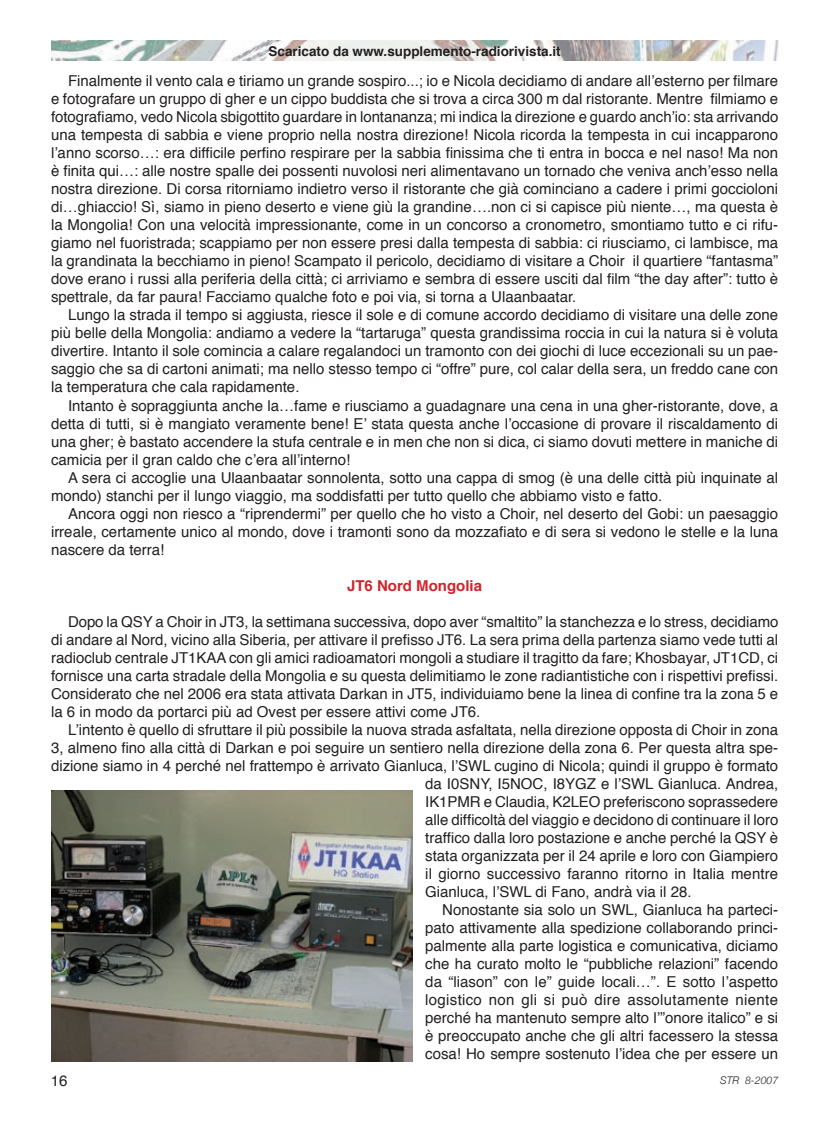
<style>
.page{position:relative;width:828px;height:1125px;background:#fff}
.page>*{position:absolute;margin:0;border:0;box-sizing:border-box;transform-origin:0 0}
.t1{font:15px/18px "Helvetica";color:#231f20;text-align:justify}
.t2{font:15px "Helvetica";letter-spacing:.02em;color:#231f20}
.t3{font:700 15px "Helvetica";color:#d1232a}
.t4{font:700 13.5px "Helvetica";color:#231f20}
.t5{font:italic 300 10.5px "Helvetica Neue";color:#231f20}
</style>
<div class="page">
<img style="left:51px;top:41px;width:727px;height:20px">
<img style="left:51px;top:790px;width:361px;height:271px">
<p class="t4" style="left:268px;top:42px;width:294px">Scaricato da www.supplemento-radiorivista.it</p>
<p class="t1" style="left:51px;top:73px;width:729px;text-indent:17px">Finalmente il vento cala e tiriamo un grande sospiro...; io e Nicola decidiamo di andare all’esterno per filmare e fotografare un gruppo di gher e un cippo buddista che si trova a circa 300 m dal ristorante. Mentre filmiamo e fotografiamo, vedo Nicola sbigottito guardare in lontananza; mi indica la direzione e guardo anch’io: sta arrivando una tempesta di sabbia e viene proprio nella nostra direzione! Nicola ricorda la tempesta in cui incapparono l’anno scorso…: era difficile perfino respirare per la sabbia finissima che ti entra in bocca e nel naso! Ma non è finita qui…: alle nostre spalle dei possenti nuvolosi neri alimentavano un tornado che veniva anch’esso nella nostra direzione. Di corsa ritorniamo indietro verso il ristorante che già cominciano a cadere i primi goccioloni di…ghiaccio! Sì, siamo in pieno deserto e viene giù la grandine….non ci si capisce più niente…, ma questa è la Mongolia! Con una velocità impressionante, come in un concorso a cronometro, smontiamo tutto e ci rifu&shy;giamo nel fuoristrada; scappiamo per non essere presi dalla tempesta di sabbia: ci riusciamo, ci lambisce, ma la grandinata la becchiamo in pieno! Scampato il pericolo, decidiamo di visitare a Choir il quartiere “fantasma” dove erano i russi alla periferia della città; ci arriviamo e sembra di essere usciti dal film “the day after”: tutto è spettrale, da far paura! Facciamo qualche foto e poi via, si torna a Ulaanbaatar.</p>
<p class="t1" style="left:51px;top:307px;width:729px;text-indent:17px">Lungo la strada il tempo si aggiusta, riesce il sole e di comune accordo decidiamo di visitare una delle zone più belle della Mongolia: andiamo a vedere la “tartaruga” questa grandissima roccia in cui la natura si è voluta divertire. Intanto il sole comincia a calare regalandoci un tramonto con dei giochi di luce eccezionali su un pae&shy;saggio che sa di cartoni animati; ma nello stesso tempo ci “offre” pure, col calar della sera, un freddo cane con la temperatura che cala rapidamente.</p>
<p class="t1" style="left:51px;top:397px;width:729px;text-indent:17px">Intanto è sopraggiunta anche la…fame e riusciamo a guadagnare una cena in una gher-ristorante, dove, a detta di tutti, si è mangiato veramente bene! E’ stata questa anche l’occasione di provare il riscaldamento di una gher; è bastato accendere la stufa centrale e in men che non si dica, ci siamo dovuti mettere in maniche di camicia per il gran caldo che c’era all’interno!</p>
<p class="t1" style="left:51px;top:469px;width:729px;text-indent:17px">A sera ci accoglie una Ulaanbaatar sonnolenta, sotto una cappa di smog (è una delle città più inquinate al mondo) stanchi per il lungo viaggio, ma soddisfatti per tutto quello che abbiamo visto e fatto.</p>
<p class="t1" style="left:51px;top:505px;width:729px;text-indent:17px">Ancora oggi non riesco a “riprendermi” per quello che ho visto a Choir, nel deserto del Gobi: un paesaggio irreale, certamente unico al mondo, dove i tramonti sono da mozzafiato e di sera si vedono le stelle e la luna nascere da terra!</p>
<p class="t3" style="left:347px;top:575px;width:137px">JT6 Nord Mongolia</p>
<p class="t1" style="left:51px;top:613px;width:729px;text-indent:17px">Dopo la QSY a Choir in JT3, la settimana successiva, dopo aver “smaltito” la stanchezza e lo stress, decidiamo di andare al Nord, vicino alla Siberia, per attivare il prefisso JT6. La sera prima della partenza siamo vede tutti al radioclub centrale JT1KAA con gli amici radioamatori mongoli a studiare il tragitto da fare; Khosbayar, JT1CD, ci fornisce una carta stradale della Mongolia e su questa delimitiamo le zone radiantistiche con i rispettivi prefissi.<br>Considerato che nel 2006 era stata attivata Darkan in JT5, individuiamo bene la linea di confine tra la zona 5 e la 6 in modo da portarci più ad Ovest per essere attivi come JT6.</p>
<p class="t1" style="left:68px;top:721px;width:712px">L’intento è quello di sfruttare il più possibile la nuova strada asfaltata, nella direzione opposta di Choir in zona</p>
<p class="t1" style="left:51px;top:739px;width:729px">3, almeno fino alla città di Darkan e poi seguire un sentiero nella direzione della zona 6. Per questa altra spe-</p>
<p class="t1" style="left:51px;top:757px;width:729px">dizione siamo in 4 perché nel frattempo è arrivato Gianluca, l’SWL cugino di Nicola; quindi il gruppo è formato</p>
<p class="t1" style="left:425px;top:775px;width:354px">da I0SNY, I5NOC, I8YGZ e l’SWL Gianluca. Andrea,</p>
<p class="t1" style="left:425px;top:793px;width:354px">IK1PMR e Claudia, K2LEO preferiscono soprassedere</p>
<p class="t1" style="left:425px;top:811px;width:355px">alle difficoltà del viaggio e decidono di continuare il loro</p>
<p class="t1" style="left:425px;top:829px;width:354px">traffico dalla loro postazione e anche perché la QSY è</p>
<p class="t1" style="left:425px;top:847px;width:354px">stata organizzata per il 24 aprile e loro con Giampiero</p>
<p class="t1" style="left:425px;top:865px;width:354px">il giorno successivo faranno ritorno in Italia mentre</p>
<p class="t1" style="left:425px;top:883px;width:268px">Gianluca, l’SWL di Fano, andrà via il 28.</p>
<p class="t1" style="left:442px;top:901px;width:337px">Nonostante sia solo un SWL, Gianluca ha parteci-</p>
<p class="t1" style="left:425px;top:919px;width:354px">pato attivamente alla spedizione collaborando princi-</p>
<p class="t1" style="left:425px;top:937px;width:354px">palmente alla parte logistica e comunicativa, diciamo</p>
<p class="t1" style="left:425px;top:955px;width:354px">che ha curato molto le “pubbliche relazioni” facendo</p>
<p class="t1" style="left:425px;top:973px;width:354px">da “liason” con le” guide locali…”. E sotto l’aspetto</p>
<p class="t2" style="left:425px;top:989px;width:354px">logistico non gli si può dire assolutamente niente</p>
<p class="t1" style="left:425px;top:1009px;width:354px">perché ha mantenuto sempre alto l’”onore italico” e si</p>
<p class="t1" style="left:425px;top:1027px;width:354px">è preoccupato anche che gli altri facessero la stessa</p>
<p class="t1" style="left:425px;top:1045px;width:354px">cosa! Ho sempre sostenuto l’idea che per essere un</p>
<p class="t1" style="left:51px;top:1072px;width:18px">16</p>
<p class="t5" style="left:720px;top:1074px;width:60px">STR 8-2007</p>
</div>
